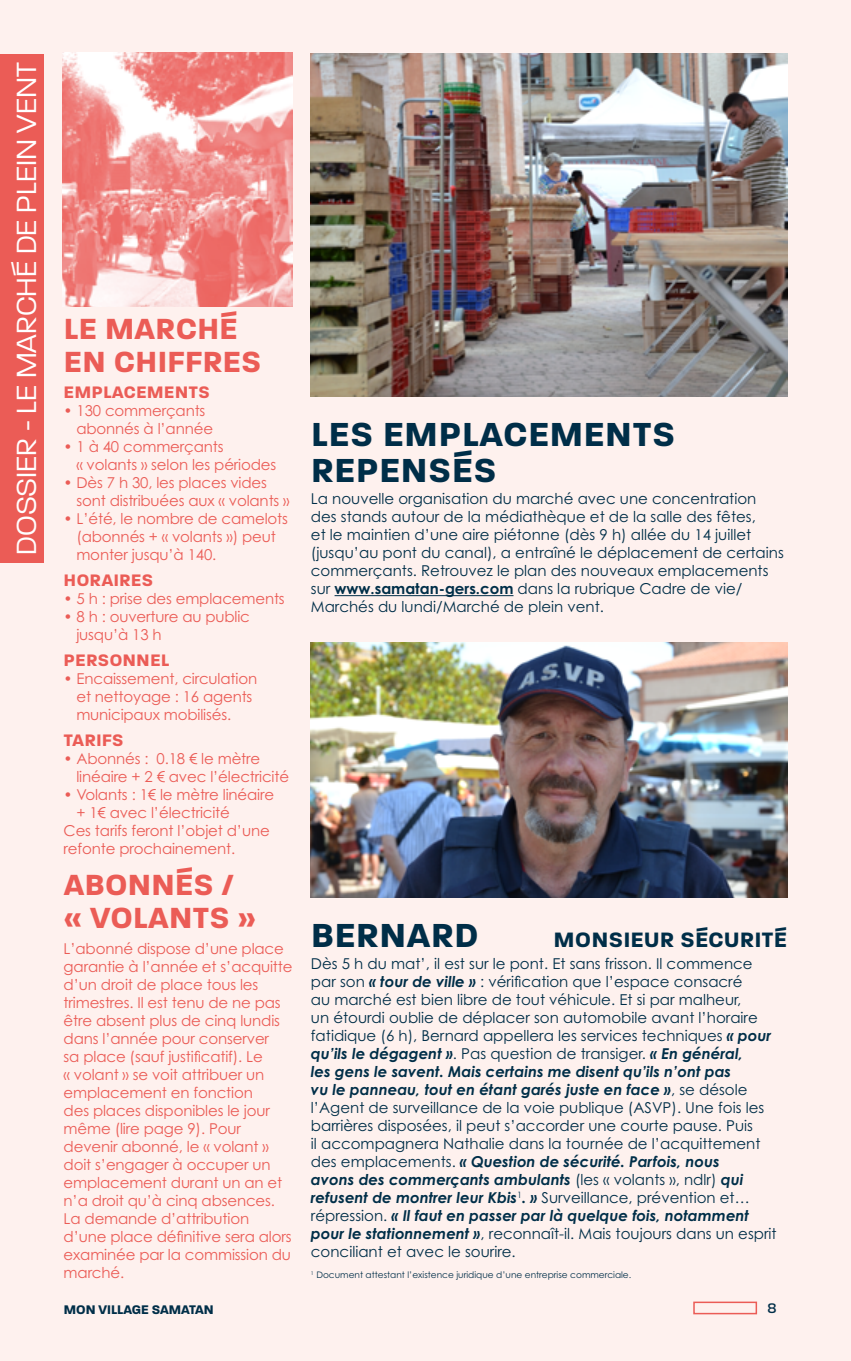
<style>
.page{position:relative;width:851px;height:1361px;background:#fff}
.page>*{position:absolute;margin:0;border:0;box-sizing:border-box;transform-origin:0 0}
.t1{font:700 36px/36px "Paralucent Text";color:#002e48}
.t2{font:700 31.5px/33px "Paralucent Text";letter-spacing:-.01em;color:#eb5c56}
.t3{font:300 30px "Paralucent";color:#fff}
.t4{font:700 22.5px "Paralucent Text";color:#002e48}
.t5{font:700 18px "Paralucent Text";color:#eb5c56}
.t6{font:15px/18px "Century Gothic Pro";color:#002e48}
.t7{font:15px/18px "Century Gothic Pro";letter-spacing:-.01em;color:#eb5c56}
.t8{font:500 15px "Paralucent";color:#002e48}
.t9{font:700 13.5px "Paralucent";color:#002e48}
.t10{font:9px "Century Gothic Pro";color:#002e48}
.s1{font-weight:700}
.s2{font-weight:700;font-style:italic}
</style>
<div class="page">
<div style="left:0;top:0;width:850px;height:1361px;background:#fef1ee"></div>
<div style="left:693px;top:1301px;width:64px;height:13px;border:2px solid #eb5c56"></div>
<div style="left:0;top:54px;width:44px;height:509px;background:#eb5c56"></div>
<img style="left:311px;top:642px;width:476px;height:255px">
<img style="left:311px;top:54px;width:476px;height:342px">
<hr style="left:334px;top:595px;width:179px;height:1px;background:#002e48">
<img style="left:63px;top:53px;width:229px;height:253px">
<h3 class="t3" style="left:9px;top:555px;width:494px;rotate:-90deg">DOSSIER - LE MARCHÉ DE PLEIN VENT</h3>
<h2 class="t2" style="left:64px;top:312px;width:200px">LE MARCHÉ<br>EN CHIFFRES</h2>
<p class="t5" style="left:64px;top:381px;width:148px">EMPLACEMENTS</p>
<p class="t7" style="left:76px;top:402px;width:138px;text-indent:-13px">• 130 commerçants abonnés à l’année</p>
<p class="t7" style="left:76px;top:438px;width:201px;text-indent:-13px">• 1 à 40 commerçants<br>« volants » selon les périodes</p>
<p class="t7" style="left:76px;top:474px;width:215px;text-indent:-13px">• Dès 7 h 30, les places vides sont distribuées aux « volants »</p>
<p class="t7" style="left:76px;top:510px;width:213px;text-indent:-13px">• L’été, le nombre de camelots (abonnés + « volants ») peut monter jusqu’à 140.</p>
<p class="t5" style="left:64px;top:569px;width:91px">HORAIRES</p>
<p class="t7" style="left:64px;top:589px;width:223px">• 5 h : prise des emplacements</p>
<p class="t7" style="left:76px;top:607px;width:175px;text-indent:-13px">• 8 h : ouverture au public jusqu’à 13 h</p>
<p class="t5" style="left:64px;top:649px;width:107px">PERSONNEL</p>
<p class="t7" style="left:76px;top:669px;width:182px;text-indent:-13px">• Encaissement, circulation et nettoyage : 16 agents municipaux mobilisés.</p>
<p class="t5" style="left:64px;top:729px;width:62px">TARIFS</p>
<p class="t7" style="left:76px;top:749px;width:214px;text-indent:-13px">• Abonnés : 0.18 € le mètre linéaire + 2 € avec l’électricité</p>
<p class="t7" style="left:64px;top:785px;width:212px">• Volants : 1€ le mètre linéaire</p>
<p class="t7" style="left:76px;top:803px;width:155px">+ 1€ avec l’électricité</p>
<p class="t7" style="left:64px;top:821px;width:207px">Ces tarifs feront l’objet d’une</p>
<p class="t7" style="left:64px;top:839px;width:173px">refonte prochainement.</p>
<h2 class="t2" style="left:64px;top:868px;width:194px">ABONNÉS / « VOLANTS »</h2>
<p class="t7" style="left:64px;top:939px;width:230px">L’abonné dispose d’une place garantie à l’année et s’acquitte d’un droit de place tous les trimestres. Il est tenu de ne pas être absent plus de cinq lundis dans l’année pour conserver<br>sa place (sauf justificatif). Le<br>« volant » se voit attribuer un emplacement en fonction<br>des places disponibles le jour même (lire page 9). Pour devenir abonné, le « volant » doit s’engager à occuper un emplacement durant un an et n’a droit qu’à cinq absences.<br>La demande d’attribution d’une place définitive sera alors examinée par la commission du marché.</p>
<h1 class="t1" style="left:311px;top:416px;width:366px">LES EMPLACEMENTS<br>REPENSÉS</h1>
<p class="t6" style="left:311px;top:489px;width:474px">La nouvelle organisation du marché avec une concentration des stands autour de la médiathèque et de la salle des fêtes,<br>et le maintien d’une aire piétonne (dès 9 h) allée du 14 juillet (jusqu’au pont du canal), a entraîné le déplacement de certains commerçants. Retrouvez le plan des nouveaux emplacements sur <span class="s1">www.samatan-gers.com</span> dans la rubrique Cadre de vie/ Marchés du lundi/Marché de plein vent.</p>
<h1 class="t1" style="left:311px;top:916px;width:170px">BERNARD</h1>
<h3 class="t4" style="left:553px;top:925px;width:235px">MONSIEUR SÉCURITÉ</h3>
<p class="t6" style="left:311px;top:954px;width:467px">Dès 5 h du mat’, il est sur le pont. Et sans frisson. Il commence par son <span class="s2">« tour de ville »</span> : vérification que l’espace consacré<br>au marché est bien libre de tout véhicule. Et si par malheur,<br>un étourdi oublie de déplacer son automobile avant l’horaire fatidique (6 h), Bernard appellera les services techniques <span class="s2">« pour qu’ils le dégagent »</span>. Pas question de transiger. <span class="s2">« En général,<br>les gens le savent. Mais certains me disent qu’ils n’ont pas<br>vu le panneau, tout en étant garés juste en face »</span>, se désole l’Agent de surveillance de la voie publique (ASVP). Une fois les barrières disposées, il peut s’accorder une courte pause. Puis<br>il accompagnera Nathalie dans la tournée de l’acquittement des emplacements. <span class="s2">« Question de sécurité. Parfois, nous<br>avons des commerçants ambulants</span> (les « volants », ndlr) <span class="s2">qui refusent de montrer leur Kbis</span><sup>1</sup><span class="s2">. »</span> Surveillance, prévention et… répression. <span class="s2">« Il faut en passer par là quelque fois, notamment pour le stationnement »</span>, reconnaît-il. Mais toujours dans un esprit conciliant et avec le sourire.</p>
<p class="t10" style="left:311px;top:1269px;width:322px"><sup>1</sup> Document attestant l’existence juridique d’une entreprise commerciale.</p>
<p class="t9" style="left:64px;top:1302px;width:151px">MON VILLAGE SAMATAN</p>
<p class="t8" style="left:767px;top:1299px;width:11px">8</p>
</div>
